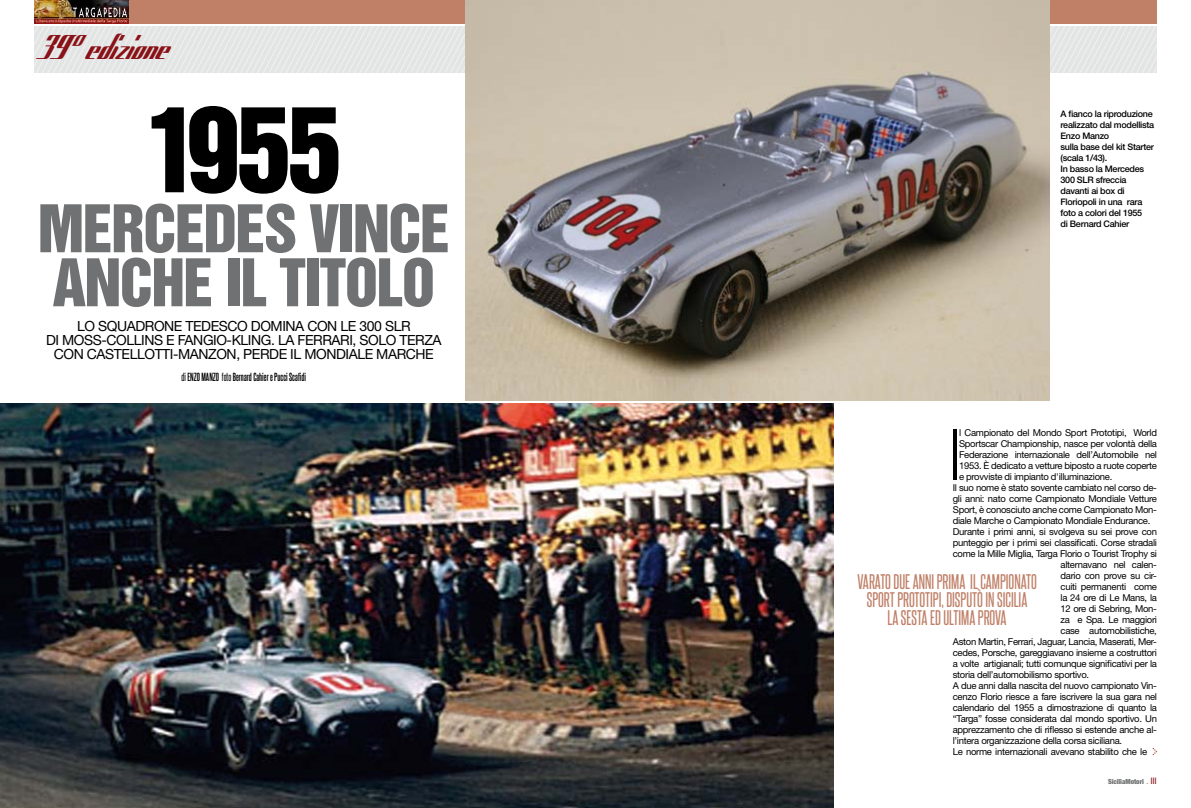
<style>
.page{position:relative;width:1191px;height:808px;background:#fff}
.page>*{position:absolute;margin:0;border:0;box-sizing:border-box;transform-origin:0 0}
.t1{font:108px "Helvetica Inserat";color:#000}
.t2{font:100 71.1px "Helvetica Neue";color:#000}
.t3{font:60px/54px "Helvetica Inserat";letter-spacing:-.025em;color:#707172}
.t4{font:italic 29px "Sad Films";color:#891217}
.t5{font:18px/18px "Steelfish Rg";color:#c08068;text-align:center}
.t6{font:14px/14px "Helvetica Neue";letter-spacing:-.03em;color:#000}
.t7{font:14px "Helvetica Neue";letter-spacing:.12em;color:#000}
.t8{font:700 10px "Steelfish Rg";color:#000}
.t9{font:9.5px "Helvetica Neue";letter-spacing:-.03em;color:#000}
.t10{font:500 9px/11px "Helvetica Neue";letter-spacing:-.03em;color:#000}
.t11{font:900 condensed 7px "Helvetica Neue";letter-spacing:-.01em;color:#707172}
.s1{font-weight:400}
.s2{font-weight:300;font-stretch:normal;font-size:9px;color:#a8523c}
.s3{font-weight:400;font-stretch:normal;font-size:9px;color:#891217}
</style>
<div class="page">
<div style="left:34px;top:0;width:1123px;height:24px;background:#c08068"></div>
<svg style="left:34px;top:26px;width:1123px;height:47px;background:#e5e6e6"></svg>
<img style="left:34px;top:0;width:95px;height:24px">
<img style="left:0;top:403px;width:833px;height:405px">
<img style="left:465px;top:0;width:584px;height:400px">
<svg style="left:1152px;top:748px;width:5px;height:7px"></svg>
<h3 class="t4" style="left:35px;top:31px;width:142px">39° edizione</h3>
<h1 class="t1" style="left:146px;top:85px;width:197px">1955</h1>
<h3 class="t3" style="left:38px;top:203px;width:414px">MERCEDES VINCE<br>ANCHE IL TITOLO</h3>
<h3 class="t6" style="left:46px;top:318px;width:349px;text-indent:108px">one tedesco domi na con le 300 slr di moss-colli ns e fangio-kli ng. la ferrari</h3>
<h3 class="t6" style="left:77px;top:318px;width:60px">lo sq uadr</h3>
<h3 class="t7" style="left:353px;top:331px;width:89px">, solo terza</h3>
<h3 class="t6" style="left:54px;top:346px;width:43px">con cast</h3>
<h3 class="t6" style="left:122px;top:346px;width:223px">ellotti-manzon, perde il mondial</h3>
<h3 class="t6" style="left:365px;top:346px;width:23px">e marc</h3>
<h3 class="t6" style="left:415px;top:346px;width:20px">he</h3>
<p class="t8" style="left:182px;top:371px;width:126px"><span class="s1">DI</span> ENZO MANZO <span class="s1">FOTO</span> Bernard Cahier e Pucci Scafidi</p>
<p class="t10" style="left:1060px;top:108px;width:95px">A fianco la riproduzione realizzato dal modellista<br>Enzo Manzo<br>sulla base del kit Starter (scala 1/43).<br>In basso la Mercedes<br>300 SLR sfreccia davanti ai box di<br>Floriopoli in una rara foto a colori del 1955<br>di Bernard Cahier</p>
<h2 class="t2" style="left:949px;top:414px;width:14px">I</h2>
<p class="t9" style="left:959px;top:427px;width:199px">l Campionato del Mondo Sport Prototipi, World</p>
<p class="t9" style="left:959px;top:438px;width:199px">Sportscar Championship, nasce per volontà della</p>
<p class="t9" style="left:959px;top:449px;width:199px">Federazione internazionale dell’Automobile nel</p>
<p class="t9" style="left:959px;top:460px;width:199px">1953. è dedicato a vetture biposto a ruote coperte</p>
<p class="t9" style="left:959px;top:471px;width:155px">e provviste di impianto d'illuminazione.</p>
<p class="t9" style="left:952px;top:482px;width:206px">Il suo nome è stato sovente cambiato nel corso de-</p>
<p class="t9" style="left:952px;top:493px;width:206px">gli anni: nato come Campionato Mondiale Vetture</p>
<p class="t9" style="left:952px;top:504px;width:206px">Sport, è conosciuto anche come Campionato Mon-</p>
<p class="t9" style="left:952px;top:515px;width:199px">diale Marche o Campionato Mondiale Endurance.</p>
<p class="t9" style="left:952px;top:526px;width:206px">Durante i primi anni, si svolgeva su sei prove con</p>
<p class="t9" style="left:952px;top:537px;width:206px">punteggio per i primi sei classificati. Corse stradali</p>
<p class="t9" style="left:952px;top:548px;width:206px">come la Mille Miglia, Targa Florio o Tourist Trophy si</p>
<p class="t9" style="left:1060px;top:559px;width:98px">alternavano nel calen-</p>
<p class="t9" style="left:1060px;top:570px;width:98px">dario con prove su cir-</p>
<p class="t9" style="left:1060px;top:581px;width:98px">cuiti permanenti come</p>
<p class="t9" style="left:1060px;top:592px;width:98px">la 24 ore di Le Mans, la</p>
<p class="t9" style="left:1060px;top:603px;width:98px">12 ore di Sebring, Mon-</p>
<p class="t9" style="left:1060px;top:614px;width:98px">za e Spa. Le maggiori</p>
<p class="t9" style="left:1060px;top:625px;width:98px">case automobilistiche,</p>
<p class="t9" style="left:952px;top:636px;width:206px">Aston Martin, Ferrari, Jaguar, Lancia, Maserati, Mer-</p>
<p class="t9" style="left:952px;top:647px;width:206px">cedes, Porsche, gareggiavano insieme a costruttori</p>
<p class="t9" style="left:952px;top:658px;width:206px">a volte artigianali; tutti comunque significativi per la</p>
<p class="t9" style="left:952px;top:669px;width:138px">storia dell’automobilismo sportivo.</p>
<p class="t9" style="left:952px;top:680px;width:206px">A due anni dalla nascita del nuovo campionato Vin-</p>
<p class="t9" style="left:952px;top:691px;width:206px">cenzo Florio riesce a fare iscrivere la sua gara nel</p>
<p class="t9" style="left:952px;top:702px;width:206px">calendario del 1955 a dimostrazione di quanto la</p>
<p class="t9" style="left:952px;top:713px;width:206px">“Targa” fosse considerata dal mondo sportivo. Un</p>
<p class="t9" style="left:952px;top:724px;width:206px">apprezzamento che di riflesso si estende anche al-</p>
<p class="t9" style="left:952px;top:735px;width:171px">l’intera organizzazione della corsa siciliana.</p>
<p class="t9" style="left:952px;top:746px;width:196px">Le norme internazionali avevano stabilito che le</p>
<h3 class="t5" style="left:857px;top:572px;width:181px">VARATO DUE ANNI PRIMA IL CAMPIONATO<br>SPORT PROTOTIPI, DISPUTÒ IN SICILIA<br>LA SESTA ED ULTIMA PROVA</h3>
<p class="t11" style="left:1108px;top:777px;width:50px">SiciliaMotori <span class="s2">.</span> <span class="s3">III</span></p>
</div>
